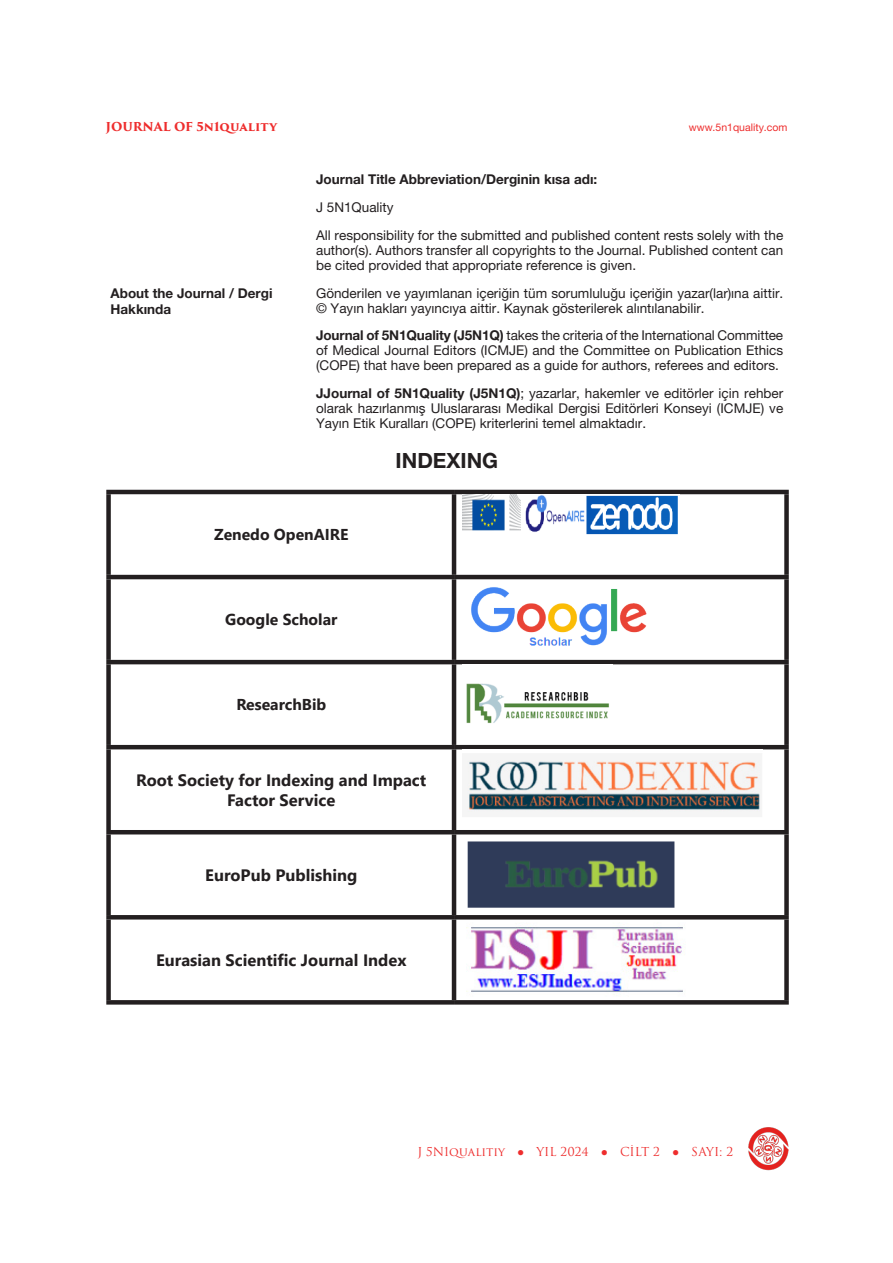
<style>
.page{position:relative;width:893px;height:1263px;background:#fff}
.page>*{position:absolute;margin:0;border:0;box-sizing:border-box;transform-origin:0 0}
.t1{font:21px "Helvetica Neue LT 75 Bd";color:#231f20}
.t2{font:700 16.5px/19.8px "Segoe UI";color:#231f20;text-align:center}
.t3{font:700 15.75px "Segoe UI";color:#231f20}
.TX{font:13.5px/15px "Helvetica Neue LT 55 Rm";color:#231f20;text-align:justify}
.TX-2{font:13.5px/16.5px "Helvetica Neue LT 75 Bd";color:#231f20}
.t4{font:12px "Trajan Pro 3";color:#ee2d2d}
.t5{font:700 12px "Trajan Pro 3";color:#ee2d2d}
.t6{font:10.5px "Helvetica Neue LT 55 Rm";color:#ee2d2d}
.s1{font-family:"Helvetica Neue LT 75 Bd"}
.s2{font-family:"Sylfaen"}
</style>
<div class="page">
<img style="left:748px;top:1127px;width:40px;height:43px">
<hr style="left:106px;top:490px;width:348px;height:4px;background:#231f20">
<hr style="left:454px;top:490px;width:335px;height:4px;background:#231f20">
<hr style="left:106px;top:575px;width:348px;height:4px;background:#231f20">
<hr style="left:454px;top:575px;width:335px;height:4px;background:#231f20">
<hr style="left:106px;top:660px;width:348px;height:4px;background:#231f20">
<hr style="left:454px;top:660px;width:335px;height:4px;background:#231f20">
<hr style="left:106px;top:745px;width:348px;height:4px;background:#231f20">
<hr style="left:454px;top:745px;width:335px;height:4px;background:#231f20">
<hr style="left:106px;top:830px;width:348px;height:4px;background:#231f20">
<hr style="left:454px;top:830px;width:335px;height:4px;background:#231f20">
<hr style="left:106px;top:915px;width:348px;height:4px;background:#231f20">
<hr style="left:454px;top:915px;width:335px;height:4px;background:#231f20">
<svg style="left:106px;top:1000px;width:348px;height:4px"></svg>
<svg style="left:454px;top:1000px;width:335px;height:4px"></svg>
<div style="left:106px;top:494px;width:5px;height:81px;background:#231f20"></div>
<div style="left:106px;top:579px;width:5px;height:81px;background:#231f20"></div>
<div style="left:106px;top:664px;width:5px;height:81px;background:#231f20"></div>
<div style="left:106px;top:749px;width:5px;height:81px;background:#231f20"></div>
<div style="left:106px;top:834px;width:5px;height:81px;background:#231f20"></div>
<div style="left:106px;top:919px;width:5px;height:81px;background:#231f20"></div>
<hr style="left:452px;top:494px;width:4px;height:81px;background:#231f20">
<div style="left:784px;top:494px;width:5px;height:81px;background:#231f20"></div>
<hr style="left:452px;top:579px;width:4px;height:81px;background:#231f20">
<div style="left:784px;top:579px;width:5px;height:81px;background:#231f20"></div>
<hr style="left:452px;top:664px;width:4px;height:81px;background:#231f20">
<div style="left:784px;top:664px;width:5px;height:81px;background:#231f20"></div>
<hr style="left:452px;top:749px;width:4px;height:81px;background:#231f20">
<div style="left:784px;top:749px;width:5px;height:81px;background:#231f20"></div>
<hr style="left:452px;top:834px;width:4px;height:81px;background:#231f20">
<div style="left:784px;top:834px;width:5px;height:81px;background:#231f20"></div>
<hr style="left:452px;top:919px;width:4px;height:81px;background:#231f20">
<div style="left:784px;top:919px;width:5px;height:81px;background:#231f20"></div>
<img style="left:462px;top:494px;width:216px;height:41px">
<img style="left:462px;top:579px;width:191px;height:67px">
<img style="left:466px;top:683px;width:143px;height:40px">
<img style="left:467px;top:760px;width:294px;height:52px">
<img style="left:467px;top:841px;width:208px;height:67px">
<img style="left:466px;top:927px;width:217px;height:68px">
<p class="t5" style="left:105px;top:118px;width:173px">JOURNAL OF 5n1quality</p>
<p class="t6" style="left:689px;top:121px;width:100px">www.5n1quality.com</p>
<p class="TX-2" style="left:111px;top:284px;width:164px">About the Journal / Dergi<br>Hakkında</p>
<p class="TX-2" style="left:316px;top:171px;width:283px">Journal Title Abbreviation/Derginin kısa adı:</p>
<p class="TX" style="left:316px;top:199px;width:79px">J 5N1Quality</p>
<p class="TX" style="left:316px;top:227px;width:469px">All responsibility for the submitted and published content rests solely with the author(s). Authors transfer all copyrights to the Journal. Published content can be cited provided that appropriate reference is given.</p>
<p class="TX" style="left:316px;top:285px;width:469px">Gönderilen ve yayımlanan içeriğin tüm sorumluluğu içeriğin yazar(lar)ına aittir. © Yayın hakları yayıncıya aittir. Kaynak gösterilerek alıntılanabilir.</p>
<p class="TX" style="left:316px;top:328px;width:469px"><span class="s1">Journal of 5N1Quality (J5N1Q)</span> takes the criteria of the International Committee of Medical Journal Editors (ICMJE) and the Committee on Publication Ethics (COPE) that have been prepared as a guide for authors, referees and editors.</p>
<p class="TX" style="left:316px;top:385px;width:469px"><span class="s1">JJournal of 5N1Quality (J5N1Q)</span>; yazarlar, hakemler ve editörler için rehber olarak hazırlanmış Uluslararası Medikal Dergisi Editörleri Konseyi (ICMJE) ve Yayın Etik Kuralları (COPE) kriterlerini temel almaktadır.</p>
<p class="t1" style="left:396px;top:447px;width:104px">INDEXING</p>
<p class="t3" style="left:214px;top:520px;width:136px">Zenedo OpenAIRE</p>
<p class="t3" style="left:225px;top:605px;width:114px">Google Scholar</p>
<p class="t3" style="left:236px;top:690px;width:91px">ResearchBib</p>
<p class="t2" style="left:136px;top:769px;width:291px">Root Society for Indexing and Impact<br>Factor Service</p>
<p class="t2" style="left:205px;top:864px;width:154px">EuroPub Publishing</p>
<p class="t2" style="left:156px;top:949px;width:252px">Eurasian Scientific Journal Index</p>
<p class="t4" style="left:417px;top:1143px;width:317px">J 5N1qualitiy <span class="s2">●</span> YIL 2024 <span class="s2">●</span> CİLT 2 <span class="s2">●</span> SAYI: 2</p>
</div>
